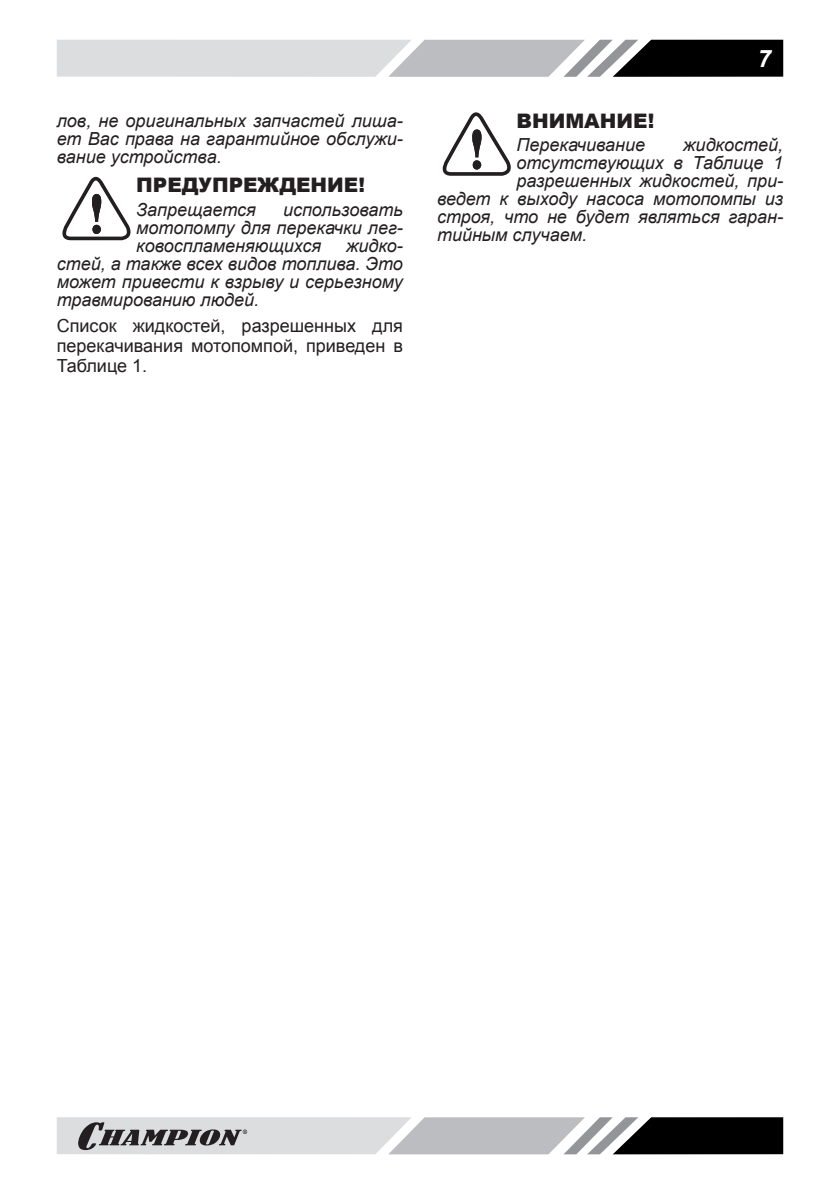
<style>
.page{position:relative;width:840px;height:1191px;background:#fff}
.page>*{position:absolute;margin:0;border:0;box-sizing:border-box;transform-origin:0 0}
.t1{font:italic 700 24px "Arial";color:#fff}
.t2{font:900 20px "Arial";color:#231f20}
.t3{font:italic 18px/18px "Arial";color:#231f20;text-align:justify}
.t4{font:18px/20px "Arial";color:#231f20;text-align:justify}
</style>
<div class="page">
<svg style="left:57px;top:40px;width:725px;height:37px;background:#a7a8aa"></svg>
<svg style="left:57px;top:1117px;width:725px;height:37px;background:#9c9d9e"></svg>
<svg style="left:62px;top:177px;width:69px;height:63px"></svg>
<svg style="left:442px;top:112px;width:69px;height:64px"></svg>
<p class="t3" style="left:57px;top:111px;width:347px">лов, не оригинальных запчастей лиша&shy;ет Вас права на гарантийное обслужи&shy;вание устройства.</p>
<p class="t2" style="left:136px;top:170px;width:230px">ПРЕДУПРЕЖДЕНИЕ!</p>
<p class="t3" style="left:136px;top:201px;width:121px">Запрещается</p>
<p class="t3" style="left:136px;top:201px;width:268px;text-indent:147px">использовать мотопомпу для перекачки лег&shy;ковоспламеняющихся</p>
<p class="t3" style="left:57px;top:237px;width:347px;text-indent:289px">жидко&shy;стей, а также всех видов топлива. Это может привести к взрыву и серьезному травмированию людей.</p>
<p class="t4" style="left:57px;top:315px;width:347px">Список жидкостей, разрешенных для перекачивания мотопомпой, приведен в Таблице 1.</p>
<h1 class="t1" style="left:757px;top:42px;width:15px">7</h1>
<p class="t2" style="left:516px;top:106px;width:139px">ВНИМАНИЕ!</p>
<p class="t3" style="left:516px;top:136px;width:130px">Перекачивание</p>
<p class="t3" style="left:682px;top:136px;width:101px">жидкостей,</p>
<p class="t3" style="left:516px;top:154px;width:268px">отсутствующих в Таблице 1</p>
<p class="t3" style="left:516px;top:172px;width:268px">разрешенных жидкостей, при-</p>
<p class="t3" style="left:437px;top:190px;width:347px">ведет к выходу насоса мотопомпы из</p>
<p class="t3" style="left:437px;top:208px;width:347px">строя, что не будет являться гаран-</p>
<p class="t3" style="left:437px;top:226px;width:151px">тийным случаем.</p>
</div>
